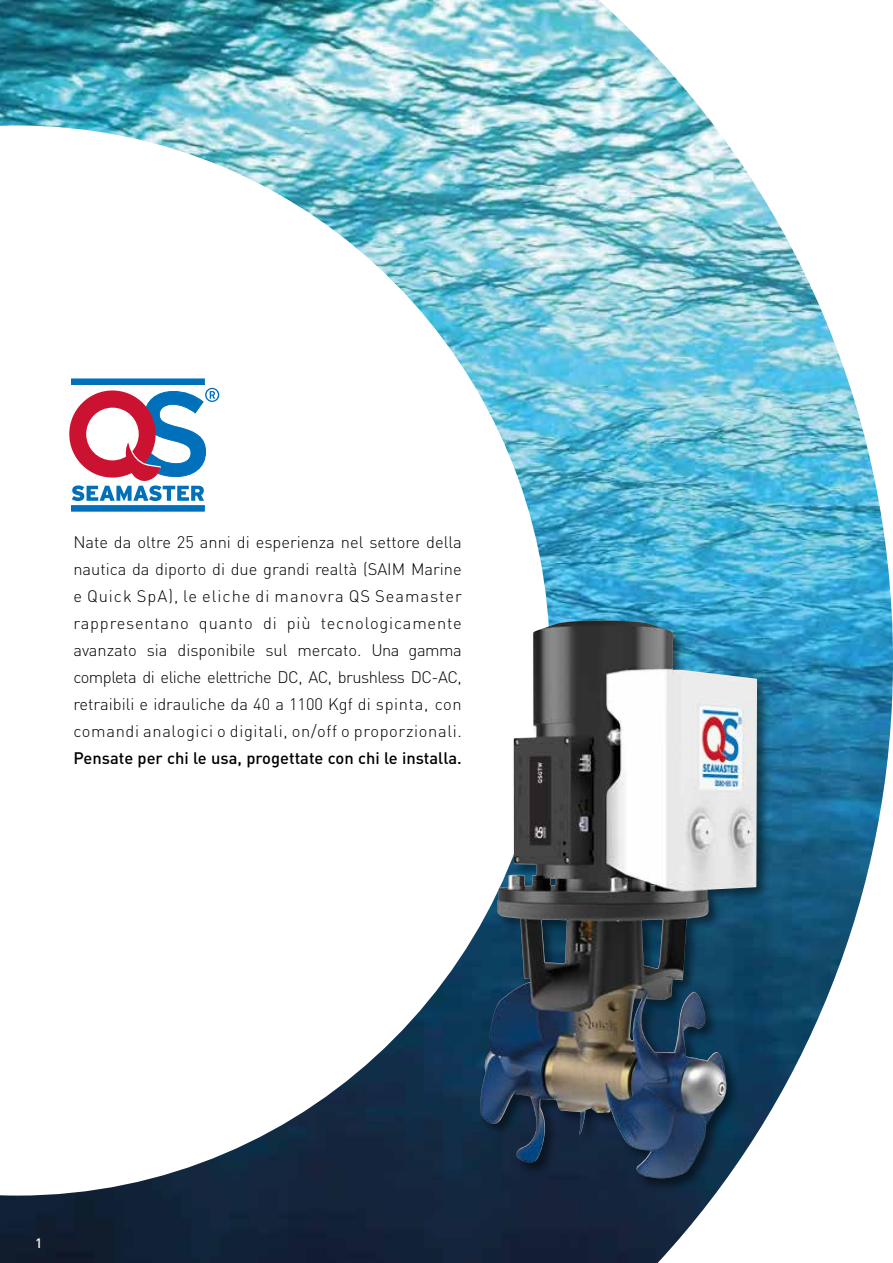
<style>
.page{position:relative;width:893px;height:1263px;background:#fff}
.page>*{position:absolute;margin:0;border:0;box-sizing:border-box;transform-origin:0 0}
.t1{font:300 16.5px/27px "DIN";letter-spacing:.04em;color:#000;text-align:justify}
.t2{font:500 16.5px "DIN";color:#000}
.t3{font:500 13.5px "DIN";color:#fff}
</style>
<div class="page">
<img style="left:0;top:0;width:893px;height:1263px">
<div style="left:71px;top:378px;width:134px;height:7px;background:#0070ba"></div>
<div style="left:71px;top:505px;width:134px;height:7px;background:#0070ba"></div>
<svg style="left:69px;top:388px;width:150px;height:113px"></svg>
<div style="left:478px;top:618px;width:293px;height:574px;background:#000;opacity:.5"></div>
<img style="left:480px;top:620px;width:277px;height:558px">
<p class="t1" style="left:73px;top:528px;width:390px">Nate da oltre 25 anni di esperienza nel settore della nautica da diporto di due grandi realtà (SAIM Marine e Quick SpA), le eliche di manovra QS Seamaster rappresentano quanto di più tecnologicamente avanzato sia disponibile sul mercato. Una gamma completa di eliche elettriche DC, AC, brushless DC-AC, retraibili e idrauliche da 40 a 1100 Kgf di spinta, con comandi analogici o digitali, on/off o proporzionali.</p>
<p class="t2" style="left:73px;top:747px;width:390px">Pensate per chi le usa, progettate con chi le installa.</p>
<p class="t3" style="left:35px;top:1234px;width:9px">1</p>
</div>
